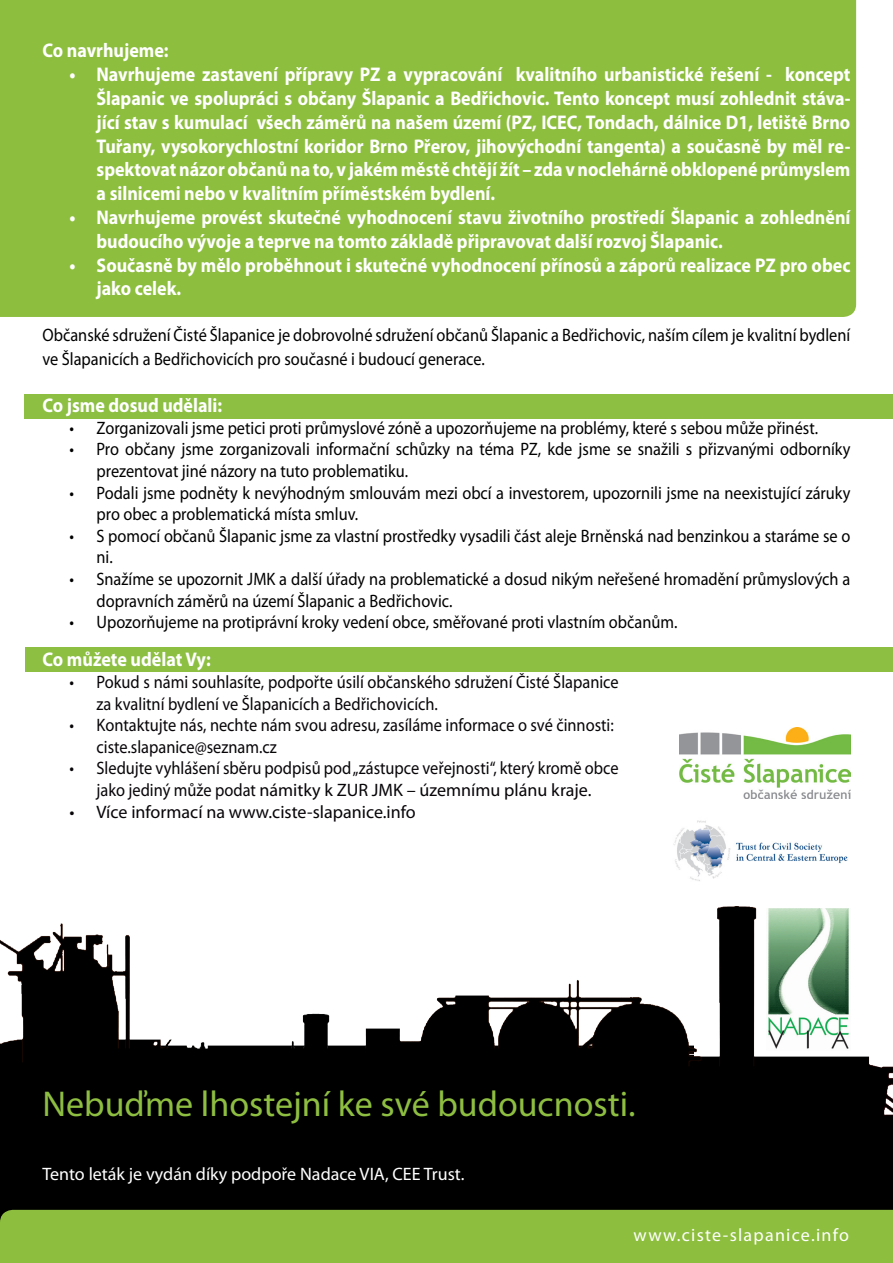
<style>
.page{position:relative;width:893px;height:1263px;background:#fff}
.page>*{position:absolute;margin:0;border:0;box-sizing:border-box;transform-origin:0 0}
.t1{font:36px "Myriad Pro";color:#8ebe41}
.Paragraph_Style_4{font:700 19.8px/23.9px "Myriad Pro";color:#fff;scale:.91 1}
.Paragraph_Style_4-2{font:18px/21.6px "Myriad Pro";color:#000;scale:.91 1}
.Paragraph_Style_4-3{font:18px/21.6px "Myriad Pro";color:#080508;scale:.91 1}
.t2{font:18px "Myriad Pro";color:#fff}
.Paragraph_Style_4-4{font:18px "Myriad Pro";color:#080508}
.t3{font:18px "Myriad Pro";letter-spacing:.07em;color:#fff}
</style>
<div class="page">
<div style="left:0;top:0;width:856px;height:317px;background:#8dbe3e"></div>
<img style="left:0;top:647px;width:893px;height:563px">
<div style="left:25px;top:394px;width:868px;height:25px;background:#8cbf42"></div>
<img style="left:680px;top:727px;width:170px;height:71px">
<div style="left:26px;top:647px;width:867px;height:25px;background:#8cbf42"></div>
<div style="left:0;top:1210px;width:893px;height:53px;background:#8dbe3e"></div>
<img style="left:767px;top:908px;width:83px;height:142px">
<img style="left:647px;top:801px;width:225px;height:104px">
<p class="Paragraph_Style_4" style="left:43px;top:38px;width:140px">Co navrhujeme:</p>
<p class="Paragraph_Style_4" style="left:97px;top:62px;width:830px;text-align:justify;text-indent:-27px">• Navrhujeme zastavení přípravy PZ a vypracování kvalitního urbanistické řešení - koncept Šlapanic ve spolupráci s občany Šlapanic a Bedřichovic. Tento koncept musí zohlednit stáva&shy;jící stav s kumulací všech záměrů na našem území (PZ, ICEC, Tondach, dálnice D1, letiště Brno Tuřany, vysokorychlostní koridor Brno Přerov, jihovýchodní tangenta) a současně by měl re&shy;spektovat názor občanů na to, v jakém městě chtějí žít – zda v noclehárně obklopené průmyslem a silnicemi nebo v kvalitním příměstském bydlení.</p>
<p class="Paragraph_Style_4" style="left:97px;top:205px;width:830px;text-indent:-27px">• Navrhujeme provést skutečné vyhodnocení stavu životního prostředí Šlapanic a zohlednění budoucího vývoje a teprve na tomto základě připravovat další rozvoj Šlapanic.</p>
<p class="Paragraph_Style_4" style="left:97px;top:252px;width:830px;text-indent:-27px">• Současně by mělo proběhnout i skutečné vyhodnocení přínosů a záporů realizace PZ pro obec jako celek.</p>
<p class="Paragraph_Style_4-2" style="left:43px;top:323px;width:889px;line-height:23.9px">Občanské sdružení Čisté Šlapanice je dobrovolné sdružení občanů Šlapanic a Bedřichovic, naším cílem je kvalitní bydlení ve Šlapanicích a Bedřichovicích pro současné i budoucí generace.</p>
<p class="Paragraph_Style_4" style="left:43px;top:393px;width:199px">Co jsme dosud udělali:</p>
<p class="Paragraph_Style_4-2" style="left:70px;top:417px;width:824px">• Zorganizovali jsme petici proti průmyslové zóně a upozorňujeme na problémy, které s sebou může přinést.</p>
<p class="Paragraph_Style_4-2" style="left:97px;top:438px;width:830px;text-indent:-27px">• Pro občany jsme zorganizovali informační schůzky na téma PZ, kde jsme se snažili s přizvanými odborníky prezentovat jiné názory na tuto problematiku.</p>
<p class="Paragraph_Style_4-2" style="left:97px;top:481px;width:830px;text-indent:-27px">• Podali jsme podněty k nevýhodným smlouvám mezi obcí a investorem, upozornili jsme na neexistující záruky pro obec a problematická místa smluv.</p>
<p class="Paragraph_Style_4-2" style="left:97px;top:525px;width:830px;text-indent:-27px">• S pomocí občanů Šlapanic jsme za vlastní prostředky vysadili část aleje Brněnská nad benzinkou a staráme se o ni.</p>
<p class="Paragraph_Style_4-2" style="left:97px;top:568px;width:830px;text-indent:-27px">• Snažíme se upozornit JMK a další úřady na problematické a dosud nikým neřešené hromadění průmyslových a dopravních záměrů na území Šlapanic a Bedřichovic.</p>
<p class="Paragraph_Style_4-2" style="left:70px;top:611px;width:670px">• Upozorňujeme na protiprávní kroky vedení obce, směřované proti vlastním občanům.</p>
<p class="Paragraph_Style_4" style="left:43px;top:647px;width:186px">Co můžete udělat Vy:</p>
<p class="Paragraph_Style_4-3" style="left:97px;top:671px;width:575px;text-indent:-27px">• Pokud s námi souhlasíte, podpořte úsilí občanského sdružení Čisté Šlapanice za kvalitní bydlení ve Šlapanicích a Bedřichovicích.</p>
<p class="Paragraph_Style_4-3" style="left:70px;top:714px;width:600px">• Kontaktujte nás, nechte nám svou adresu, zasíláme informace o své činnosti:</p>
<p class="Paragraph_Style_4-3" style="left:97px;top:736px;width:200px">ciste.slapanice@seznam.cz</p>
<p class="Paragraph_Style_4-3" style="left:70px;top:757px;width:605px;text-align:center">• Sledujte vyhlášení sběru podpisů pod „zástupce veřejnosti“, který kromě obce jako jediný může podat námitky k ZUR JMK – územnímu plánu kraje.</p>
<p class="Paragraph_Style_4-4" style="left:70px;top:800px;width:348px">• Více informací na www.ciste-slapanice.info</p>
<p class="t1" style="left:43px;top:1081px;width:594px">Nebuďme lhostejní ke své budoucnosti.</p>
<p class="t2" style="left:43px;top:1163px;width:423px">Tento leták je vydán díky podpoře Nadace VIA, CEE Trust.</p>
<p class="t3" style="left:634px;top:1223px;width:217px">www.ciste-slapanice.info</p>
</div>
